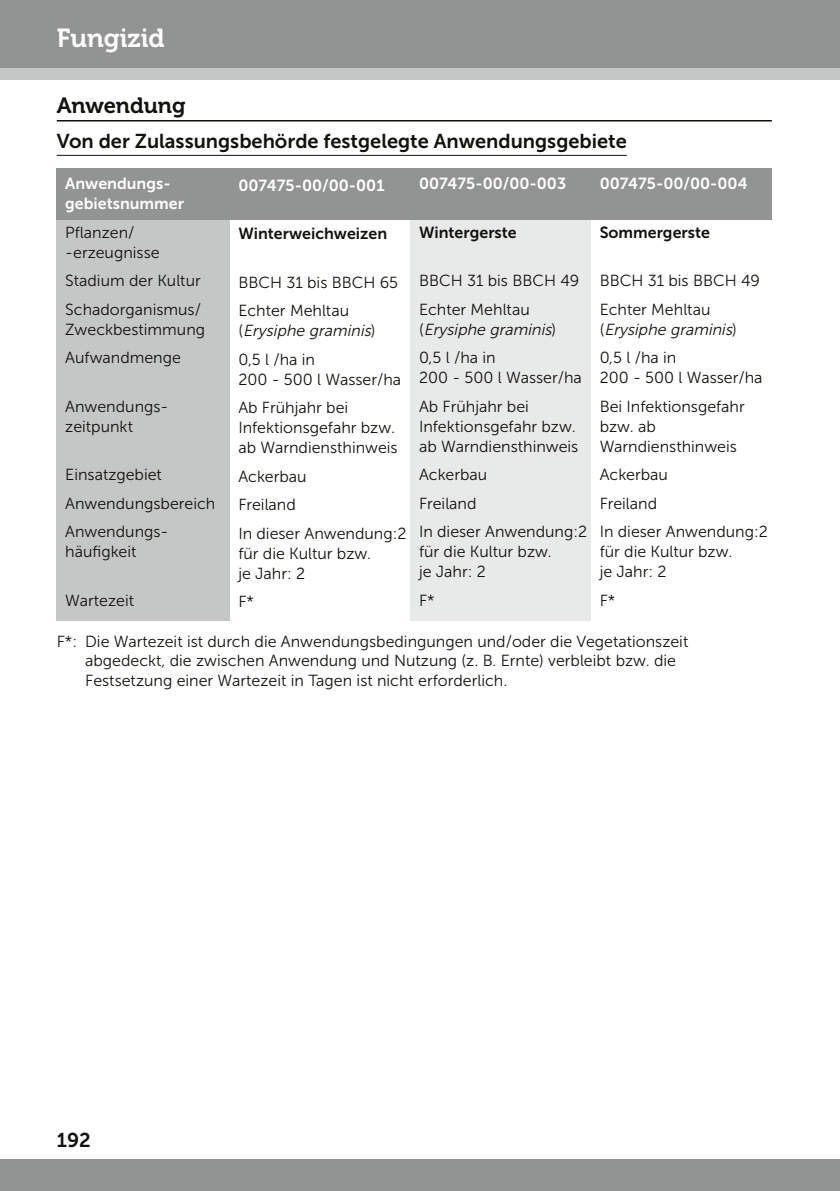
<style>
.page{position:relative;width:840px;height:1191px;background:#fff}
.page>*{position:absolute;margin:0;border:0;box-sizing:border-box;transform-origin:0 0}
.t1{font:26px "Museo 700";color:#fff}
.t2{font:22px "Museo 700";color:#12120d}
.t3{font:20px "Museo Sans 700";color:#12120d}
.t4{font:16px/28.6px "Museo Sans 300";color:#12120d}
.t5{font:italic 16px/28.4px "Museo Sans 300";color:#12120d}
.t6{font:16px/20px "Museo Sans 700";color:#fff}
.t7{font:16px "Museo Sans 700";color:#12120d}
.s1{font-style:normal}
</style>
<div class="page">
<div style="left:0;top:0;width:839px;height:68px;background:#929493"></div>
<div style="left:0;top:68px;width:839px;height:11px;background:#c5c7c7"></div>
<div style="left:0;top:1159px;width:839px;height:32px;background:#929493"></div>
<div style="left:57px;top:169px;width:173px;height:452px;background:#c5c7c7"></div>
<div style="left:410px;top:169px;width:181px;height:452px;background:#e8e9e9"></div>
<div style="left:57px;top:169px;width:714px;height:51px;background:#929493"></div>
<hr style="left:57px;top:120px;width:714px;height:1px;background:#12120d">
<hr style="left:57px;top:155px;width:569px;height:1px;background:#12120d">
<h1 class="t1" style="left:57px;top:24px;width:109px">Fungizid</h1>
<h2 class="t2" style="left:57px;top:93px;width:130px">Anwendung</h2>
<p class="t3" style="left:57px;top:130px;width:571px">Von der Zulassungsbehörde festgelegte Anwendungsgebiete</p>
<p class="t6" style="left:65px;top:174px;width:120px">Anwendungs&shy;gebietsnummer</p>
<p class="t4" style="left:65px;top:222px;width:96px;line-height:20px">Pflanzen/ -erzeugnisse</p>
<p class="t4" style="left:65px;top:267px;width:137px">Stadium der Kultur<br>Schadorganismus/</p>
<p class="t4" style="left:65px;top:315px;width:141px">Zweckbestimmung<br>Aufwandmenge</p>
<p class="t4" style="left:65px;top:396px;width:105px;line-height:20px">Anwendungs&shy;zeitpunkt</p>
<p class="t4" style="left:65px;top:461px;width:151px">Einsatzgebiet<br>Anwendungsbereich<br>Anwendungs-</p>
<p class="t4" style="left:65px;top:538px;width:73px">häufigkeit</p>
<p class="t4" style="left:65px;top:586px;width:70px">Wartezeit</p>
<p class="t6" style="left:238px;top:175px;width:148px">007475-00/00-001</p>
<p class="t7" style="left:238px;top:225px;width:150px">Winterweichweizen</p>
<p class="t4" style="left:238px;top:268px;width:161px">BBCH 31 bis BBCH 65<br>Echter Mehltau</p>
<p class="t5" style="left:238px;top:317px;width:138px"><span class="s1">(</span> Erysiphe graminis<span class="s1">)<br>0,5 l /ha in</span></p>
<p class="t4" style="left:238px;top:365px;width:164px">200 - 500 l Wasser/ha<br>Ab Frühjahr bei</p>
<p class="t4" style="left:238px;top:418px;width:161px;line-height:20px">Infektionsgefahr bzw. ab Warndiensthinweis</p>
<p class="t4" style="left:238px;top:462px;width:170px">Ackerbau<br>Freiland<br>In dieser Anwendung: 2</p>
<p class="t4" style="left:238px;top:543px;width:134px;line-height:20px">für die Kultur bzw. je Jahr: 2</p>
<p class="t4" style="left:238px;top:588px;width:17px">F*</p>
<p class="t6" style="left:419px;top:174px;width:149px">007475-00/00-003</p>
<p class="t7" style="left:419px;top:223px;width:99px">Wintergerste</p>
<p class="t4" style="left:419px;top:267px;width:162px">BBCH 31 bis BBCH 49<br>Echter Mehltau</p>
<p class="t5" style="left:419px;top:315px;width:138px"><span class="s1">(</span> Erysiphe graminis<span class="s1">)<br>0,5 l /ha in</span></p>
<p class="t4" style="left:419px;top:363px;width:164px">200 - 500 l Wasser/ha<br>Ab Frühjahr bei</p>
<p class="t4" style="left:419px;top:416px;width:161px;line-height:20px">Infektionsgefahr bzw. ab Warndiensthinweis</p>
<p class="t4" style="left:419px;top:461px;width:170px">Ackerbau<br>Freiland<br>In dieser Anwendung: 2</p>
<p class="t4" style="left:419px;top:542px;width:134px;line-height:20px">für die Kultur bzw. je Jahr: 2</p>
<p class="t4" style="left:419px;top:586px;width:17px">F*</p>
<p class="t6" style="left:599px;top:174px;width:149px">007475-00/00-004</p>
<p class="t7" style="left:599px;top:223px;width:112px">Sommergerste</p>
<p class="t4" style="left:599px;top:266px;width:162px">BBCH 31 bis BBCH 49<br>Echter Mehltau</p>
<p class="t5" style="left:599px;top:315px;width:138px"><span class="s1">(</span> Erysiphe graminis<span class="s1">)<br>0,5 l /ha in</span></p>
<p class="t4" style="left:599px;top:363px;width:164px">200 - 500 l Wasser/ha<br>Bei Infektionsgefahr</p>
<p class="t4" style="left:599px;top:416px;width:139px;line-height:20px">bzw. ab<br>Warndiensthinweis</p>
<p class="t4" style="left:599px;top:461px;width:170px">Ackerbau<br>Freiland<br>In dieser Anwendung: 2</p>
<p class="t4" style="left:599px;top:542px;width:134px;line-height:20px">für die Kultur bzw. je Jahr: 2</p>
<p class="t4" style="left:599px;top:586px;width:17px">F*</p>
<p class="t4" style="left:85px;top:632px;width:604px;line-height:19.2px;text-indent:-28px">F*: Die Wartezeit ist durch die Anwendungsbedingungen und/oder die Vegetationszeit abgedeckt, die zwischen Anwendung und Nutzung (z. B. Ernte) verbleibt bzw. die<br>Festsetzung einer Wartezeit in Tagen ist nicht erforderlich.</p>
<p class="t3" style="left:57px;top:1129px;width:35px">192</p>
</div>
